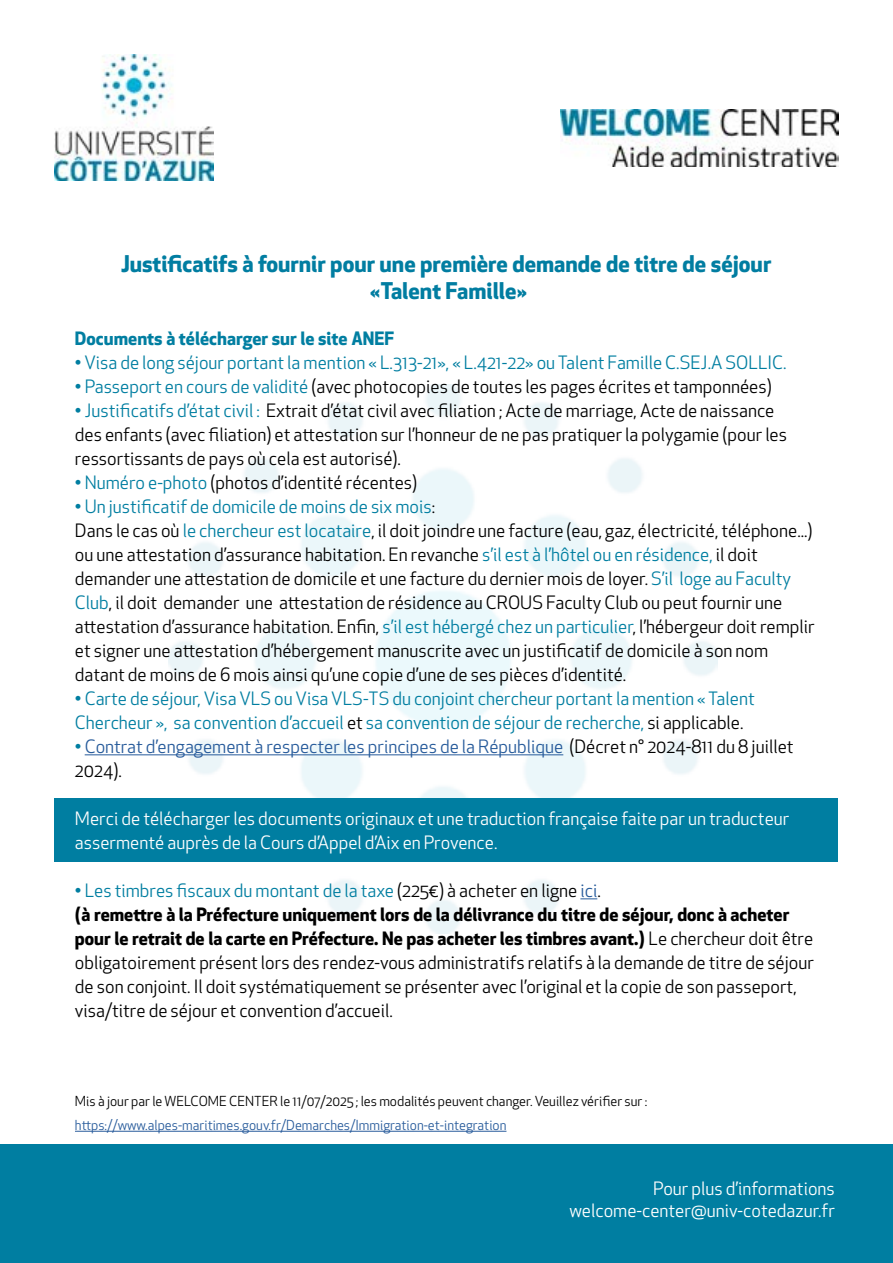
<style>
.page{position:relative;width:893px;height:1263px;background:#fff}
.page>*{position:absolute;margin:0;border:0;box-sizing:border-box;transform-origin:0 0}
.t1{font:700 22.5px/27px "Apex New";color:#017da1;text-align:center}
.t2{font:18px/24px "Apex New";color:#000}
.t3{font:18px/24px "Apex New";color:#007ea1}
.t4{font:18px/21.6px "Apex New";color:#fff;text-align:right}
.t5{font:18px/24px "Apex New";color:#275b9b}
.t6{font:700 18px "Apex New";color:#007ea1}
.t7{font:13.5px "Apex New";color:#000}
.t8{font:13.5px "Apex New";color:#275b9b}
.s1{color:#007ea1}
.s2{color:#000}
.s3{color:#275b9b}
.s4{font-weight:700}
</style>
<div class="page">
<img style="left:561px;top:109px;width:278px;height:58px">
<img style="left:54px;top:54px;width:159px;height:126px">
<div style="left:0;top:1145px;width:893px;height:118px;background:#007ea1"></div>
<div style="left:54px;top:798px;width:784px;height:64px;background:#007ea1"></div>
<hr style="left:85px;top:754px;width:478px;height:1px;background:#275b9b">
<svg style="left:580px;top:898px;width:17px;height:1px"></svg>
<hr style="left:75px;top:1131px;width:431px;height:1px;background:#275b9b">
<p class="t1" style="left:121px;top:250px;width:651px">Justificatifs à fournir pour une première demande de titre de séjour «Talent Famille»</p>
<p class="t6" style="left:75px;top:325px;width:321px">Documents à télécharger sur le site ANEF</p>
<p class="t3" style="left:75px;top:350px;width:713px">• Visa de long séjour portant la mention « L.313-21», « L.421-22» ou Talent Famille C.SEJ.A SOLLIC.</p>
<p class="t2" style="left:75px;top:374px;width:698px"><span class="s1">• Passeport en cours de validité</span> (avec photocopies de toutes les pages écrites et tamponnées)</p>
<p class="t2" style="left:75px;top:398px;width:714px"><span class="s1">• Justificatifs d’état civil :</span> Extrait d’état civil avec filiation ; Acte de marriage, Acte de naissance des enfants (avec filiation) et attestation sur l’honneur de ne pas pratiquer la polygamie (pour les ressortissants de pays où cela est autorisé).</p>
<p class="t2" style="left:75px;top:470px;width:344px"><span class="s1">• Numéro e-photo</span> (photos d’identité récentes)</p>
<p class="t2" style="left:75px;top:494px;width:741px"><span class="s1">• Un justificatif de domicile de moins de six mois</span>:<br>Dans le cas où <span class="s1">le chercheur est locataire</span>, il doit joindre une facture (eau, gaz, électricité, téléphone...) ou une attestation d’assurance habitation. En revanche <span class="s1">s’il est à l’hôtel ou en résidence,</span> il doit demander une attestation de domicile et une facture du dernier mois de loyer. <span class="s1">S’il loge au Faculty Club</span>, il doit demander une attestation de résidence au CROUS Faculty Club ou peut fournir une attestation d’assurance habitation. Enfin, <span class="s1">s’il est hébergé chez un particulier</span>, l’hébergeur doit remplir et signer une attestation d’hébergement manuscrite avec un justificatif de domicile à son nom datant de moins de 6 mois ainsi qu’une copie d’une de ses pièces d’identité.</p>
<p class="t3" style="left:75px;top:686px;width:681px">• Carte de séjour, Visa VLS ou Visa VLS-TS du conjoint chercheur portant la mention « Talent<br>Chercheur », sa convention d’accueil <span class="s2">et</span> sa convention de séjour de recherche, <span class="s2">si applicable.</span></p>
<p class="t5" style="left:75px;top:734px;width:720px"><span class="s1">•</span> Contrat d’engagement à respecter les principes de la République <span class="s2">(Décret n° 2024-811 du 8 juillet<br>2024).</span></p>
<p class="t4" style="left:75px;top:806px;width:716px;line-height:24px;text-align:left">Merci de télécharger les documents originaux et une traduction française faite par un traducteur assermenté auprès de la Cours d’Appel d’Aix en Provence.</p>
<p class="t2" style="left:75px;top:878px;width:740px"><span class="s1">• Les timbres fiscaux du montant de la taxe</span> (225€) à acheter en ligne <span class="s3">ici</span>.<br><span class="s4">(à remettre à la Préfecture uniquement lors de la délivrance du titre de séjour, donc à acheter pour le retrait de la carte en Préfecture. Ne pas acheter les timbres avant.)</span> Le chercheur doit être obligatoirement présent lors des rendez-vous administratifs relatifs à la demande de titre de séjour de son conjoint. Il doit systématiquement se présenter avec l’original et la copie de son passeport, visa/titre de séjour et convention d’accueil.</p>
<p class="t7" style="left:75px;top:1092px;width:574px">Mis à jour par le WELCOME CENTER le 11/07/2025 ; les modalités peuvent changer. Veuillez vérifier sur :</p>
<p class="t8" style="left:75px;top:1116px;width:433px">https://www.alpes-maritimes.gouv.fr/Demarches/Immigration-et-integration</p>
<p class="t4" style="left:569px;top:1178px;width:267px">Pour plus d’informations welcome-center@univ-cotedazur.fr</p>
</div>
